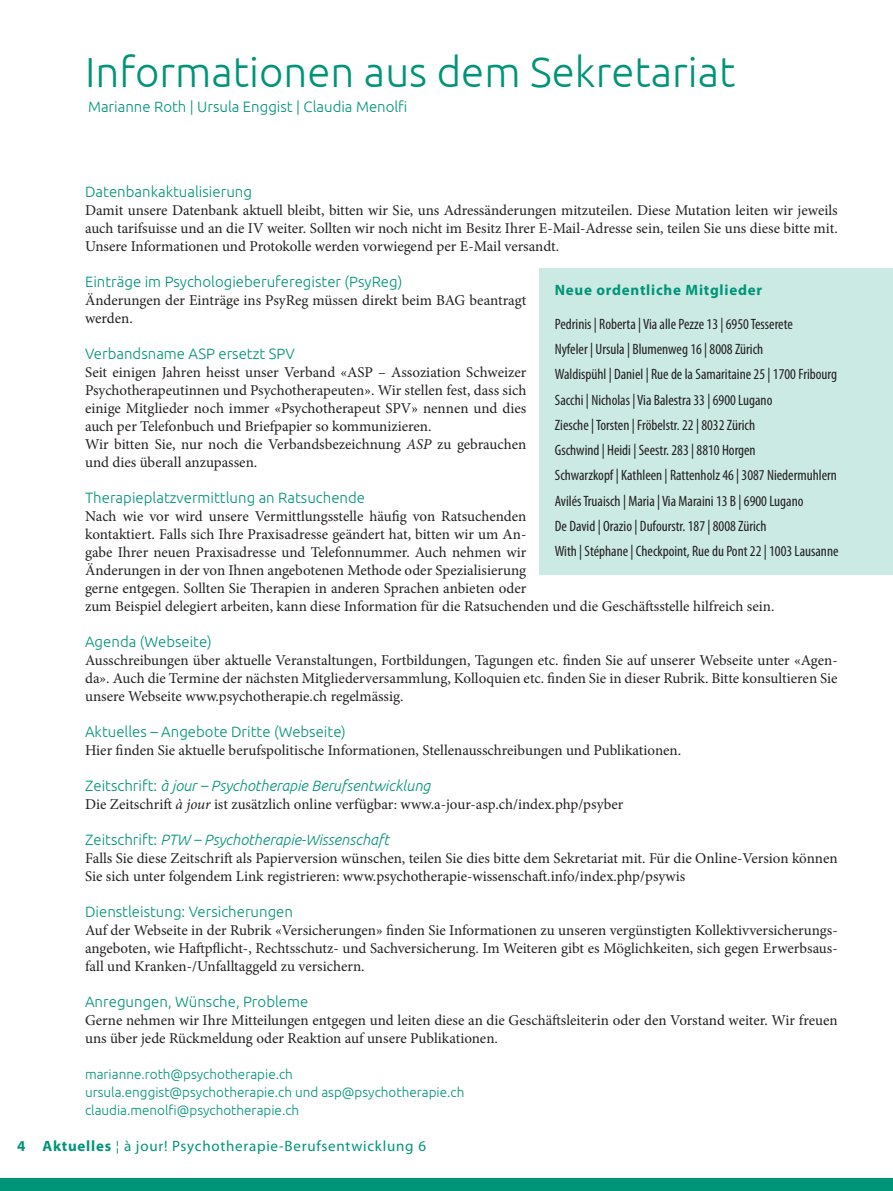
<style>
.page{position:relative;width:893px;height:1191px;background:#fff}
.page>*{position:absolute;margin:0;border:0;box-sizing:border-box;transform-origin:0 0}
.t1{font:300 42px "Ubuntu";color:#009479}
.t2{font:15px/18px "Minion Pro";color:#231f20}
.t3{font:condensed 15px/25.2px "Myriad Pro";color:#231f20}
.t4{font:300 15px "Ubuntu";color:#009479}
.t5{font:italic 300 15px "Ubuntu";color:#009479}
.t6{font:15px "Myriad Pro";letter-spacing:.05em;color:#009479}
.t7{font:700 15px "Myriad Pro";letter-spacing:.05em;color:#009479}
.t8{font:300 13.5px/18px "Ubuntu";color:#009479}
.s1{font-style:italic}
.s2{font-style:normal}
.s3{font-weight:700}
</style>
<div class="page">
<div style="left:0;top:1178px;width:893px;height:13px;background:#009479"></div>
<div style="left:540px;top:269px;width:353px;height:306px;background:#caeae3"></div>
<h1 class="t1" style="left:85px;top:47px;width:652px">Informationen aus dem Sekretariat</h1>
<p class="t4" style="left:88px;top:98px;width:321px">Marianne Roth | Ursula Enggist | Claudia Menolfi</p>
<p class="t4" style="left:85px;top:183px;width:168px">Datenbankaktualisierung</p>
<p class="t2" style="left:85px;top:201px;width:754px;text-align:justify">Damit unsere Datenbank aktuell bleibt, bitten wir Sie, uns Adressänderungen mitzuteilen. Diese Mutation leiten wir jeweils auch tarifsuisse und an die IV weiter. Sollten wir noch nicht im Besitz Ihrer E-Mail-Adresse sein, teilen Sie uns diese bitte mit.<br>Unsere Informationen und Protokolle werden vorwiegend per E-Mail versandt.</p>
<p class="t4" style="left:85px;top:273px;width:319px">Einträge im Psychologieberuferegister (PsyReg)</p>
<p class="t2" style="left:85px;top:291px;width:443px">Änderungen der Einträge ins PsyReg müssen direkt beim BAG beantragt werden.</p>
<p class="t4" style="left:85px;top:345px;width:211px">Verbandsname ASP ersetzt SPV</p>
<p class="t2" style="left:85px;top:363px;width:443px">Seit einigen Jahren heisst unser Verband «ASP – Assoziation Schweizer Psychotherapeutinnen und Psychotherapeuten». Wir stellen fest, dass sich einige Mitglieder noch immer «Psychotherapeut SPV» nennen und dies auch per Telefonbuch und Briefpapier so kommunizieren.<br>Wir bitten Sie, nur noch die Verbandsbezeichnung <span class="s1">ASP</span> zu gebrauchen und dies überall anzupassen.</p>
<p class="t4" style="left:85px;top:489px;width:282px">Therapieplatzvermittlung an Ratsuchende</p>
<p class="t2" style="left:85px;top:507px;width:691px">Nach wie vor wird unsere Vermittlungsstelle häufig von Ratsuchenden<br>kontaktiert. Falls sich Ihre Praxisadresse geändert hat, bitten wir um An-<br>gabe Ihrer neuen Praxisadresse und Telefonnummer. Auch nehmen wir<br>Änderungen in der von Ihnen angebotenen Methode oder Spezialisierung<br>gerne entgegen. Sollten Sie Therapien in anderen Sprachen anbieten oder<br>zum Beispiel delegiert arbeiten, kann diese Information für die Ratsuchenden und die Geschäftsstelle hilfreich sein.</p>
<p class="t4" style="left:85px;top:633px;width:128px">Agenda (Webseite)</p>
<p class="t2" style="left:85px;top:651px;width:754px;text-align:justify">Ausschreibungen über aktuelle Veranstaltungen, Fortbildungen, Tagungen etc. finden Sie auf unserer Webseite unter «Agen&shy;da». Auch die Termine der nächsten Mitgliederversammlung, Kolloquien etc. finden Sie in dieser Rubrik. Bitte konsultieren Sie unsere Webseite www.psychotherapie.ch regelmässig.</p>
<p class="t4" style="left:85px;top:723px;width:262px">Aktuelles – Angebote Dritte (Webseite)</p>
<p class="t2" style="left:85px;top:741px;width:598px">Hier finden Sie aktuelle berufspolitische Informationen, Stellenausschreibungen und Publikationen.</p>
<p class="t5" style="left:85px;top:777px;width:347px"><span class="s2">Zeitschrift:</span> à jour – Psychotherapie Berufsentwicklung</p>
<p class="t2" style="left:85px;top:795px;width:540px">Die Zeitschrift <span class="s1">à jour</span> ist zusätzlich online verfügbar: www.a-jour-asp.ch/index.php/psyber</p>
<p class="t5" style="left:85px;top:831px;width:306px"><span class="s2">Zeitschrift:</span> PTW – Psychotherapie-Wissenschaft</p>
<p class="t2" style="left:85px;top:849px;width:754px">Falls Sie diese Zeitschrift als Papierversion wünschen, teilen Sie dies bitte dem Sekretariat mit. Für die Online-Version können<br>Sie sich unter folgendem Link registrieren: www.psychotherapie-wissenschaft.info/index.php/psywis</p>
<p class="t4" style="left:85px;top:903px;width:210px">Dienstleistung: Versicherungen</p>
<p class="t2" style="left:85px;top:921px;width:754px;text-align:justify">Auf der Webseite in der Rubrik «Versicherungen» finden Sie Informationen zu unseren vergünstigten Kollektivversicherungs&shy;angeboten, wie Haftpflicht-, Rechtsschutz- und Sachversicherung. Im Weiteren gibt es Möglichkeiten, sich gegen Erwerbsaus&shy;fall und Kranken-/Unfalltaggeld zu versichern.</p>
<p class="t4" style="left:85px;top:993px;width:225px">Anregungen, Wünsche, Probleme</p>
<p class="t2" style="left:85px;top:1011px;width:754px">Gerne nehmen wir Ihre Mitteilungen entgegen und leiten diese an die Geschäftsleiterin oder den Vorstand weiter. Wir freuen uns über jede Rückmeldung oder Reaktion auf unsere Publikationen.</p>
<p class="t8" style="left:85px;top:1064px;width:381px">marianne.roth@psychotherapie.ch ursula.enggist@psychotherapie.ch und asp@psychotherapie.ch claudia.menolfi@psychotherapie.ch</p>
<p class="t7" style="left:555px;top:280px;width:209px">Neue ordentliche Mitglieder</p>
<p class="t3" style="left:555px;top:311px;width:285px">Pedrinis | Roberta | Via alle Pezze 13 | 6950 Tesserete<br>Nyfeler | Ursula | Blumenweg 16 | 8008 Zürich<br>Waldispühl | Daniel | Rue de la Samaritaine 25 | 1700 Fribourg Sacchi | Nicholas | Via Balestra 33 | 6900 Lugano<br>Ziesche | Torsten | Fröbelstr. 22 | 8032 Zürich<br>Gschwind | Heidi | Seestr. 283 | 8810 Horgen<br>Schwarzkopf | Kathleen | Rattenholz 46 | 3087 Niedermuhlern Avilés Truaisch | Maria | Via Maraini 13 B | 6900 Lugano<br>De David | Orazio | Dufourstr. 187 | 8008 Zürich<br>With | Stéphane | Checkpoint, Rue du Pont 22 | 1003 Lausanne</p>
<p class="t6" style="left:17px;top:1136px;width:410px"><span class="s3">4 Aktuelles</span> ¦ à jour! Psychotherapie-Berufsentwicklung 6</p>
</div>
